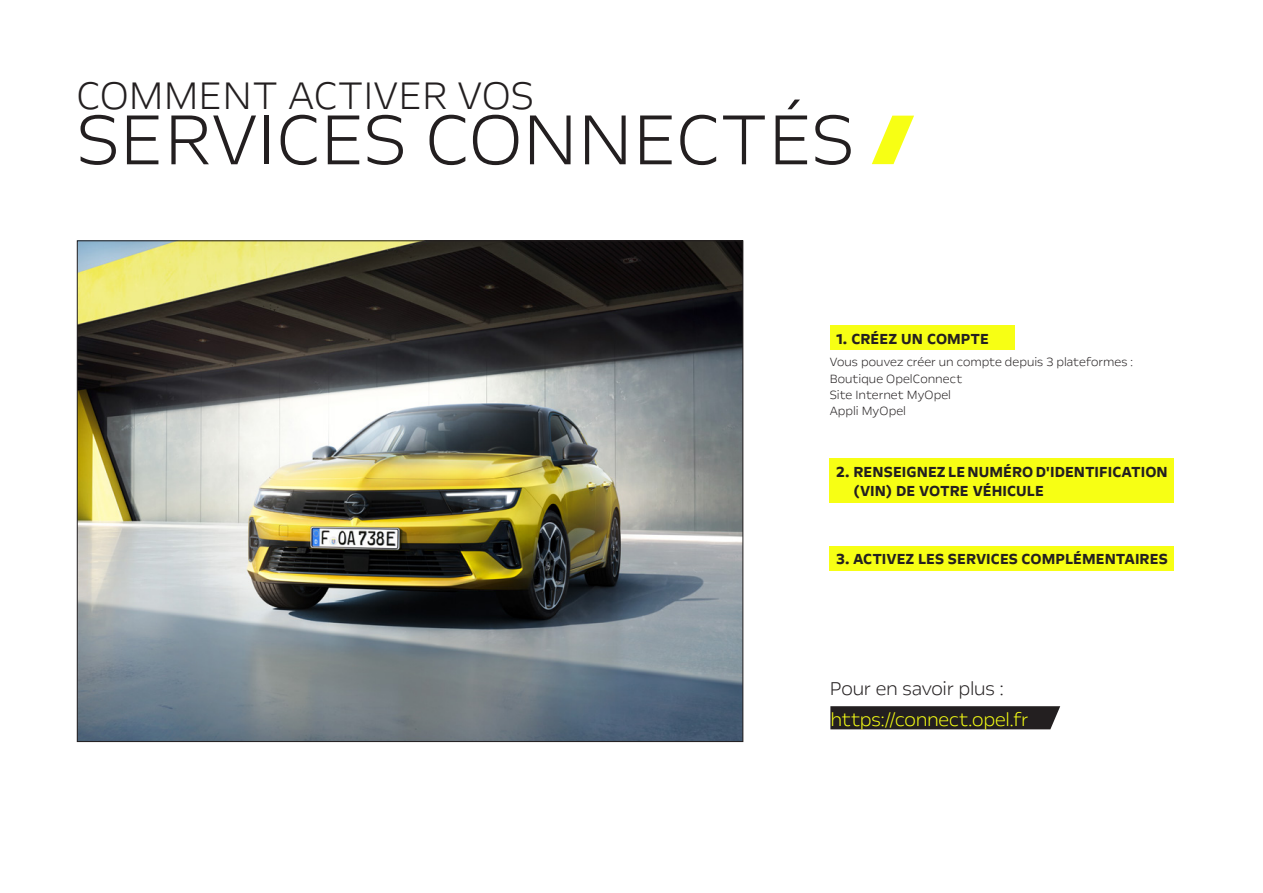
<style>
.page{position:relative;width:1263px;height:893px;background:#fff}
.page>*{position:absolute;margin:0;border:0;box-sizing:border-box;transform-origin:0 0}
.t1{font:300 81px "Opel Next";color:#231f20}
.t2{font:300 43.5px "Opel Next";color:#231f20}
.t3{font:300 21px "Opel Next";letter-spacing:-.01em;color:#f7ff14}
.t4{font:300 21px "Opel Next";letter-spacing:-.015em;color:#231f20}
.t5{font:700 16.5px/19.8px "Opel Next";letter-spacing:.005em;color:#231f20}
.t6{font:300 13.5px "Opel Next";color:#231f20}
</style>
<div class="page">
<div style="left:830px;top:706px;width:230px;height:23px;background:#231f20"></div>
<img style="left:79px;top:243px;width:662px;height:497px">
<svg style="left:872px;top:116px;width:42px;height:48px"></svg>
<div style="left:830px;top:325px;width:184px;height:25px;background:#f7ff14"></div>
<div style="left:830px;top:458px;width:344px;height:45px;background:#f7ff14"></div>
<div style="left:830px;top:546px;width:344px;height:25px;background:#f7ff14"></div>
<p class="t2" style="left:77px;top:68px;width:459px">COMMENT ACTIVER VOS</p>
<p class="t1" style="left:77px;top:89px;width:779px">SERVICES CONNECTÉS</p>
<p class="t5" style="left:836px;top:329px;width:154px">1. CRÉEZ UN COMPTE</p>
<p class="t6" style="left:830px;top:354px;width:305px">Vous pouvez créer un compte depuis 3 plateformes :</p>
<p class="t6" style="left:830px;top:370px;width:134px">Boutique OpelConnect</p>
<p class="t6" style="left:830px;top:386px;width:123px">Site Internet MyOpel</p>
<p class="t6" style="left:830px;top:402px;width:78px">Appli MyOpel</p>
<p class="t5" style="left:853px;top:462px;width:316px;text-indent:-17px">2. RENSEIGNEZ LE NUMÉRO D'IDENTIFICATION (VIN) DE VOTRE VÉHICULE</p>
<p class="t5" style="left:836px;top:549px;width:333px">3. ACTIVEZ LES SERVICES COMPLÉMENTAIRES</p>
<p class="t4" style="left:830px;top:675px;width:175px">Pour en savoir plus :</p>
<p class="t3" style="left:830px;top:706px;width:200px">https://connect.opel.fr</p>
</div>
